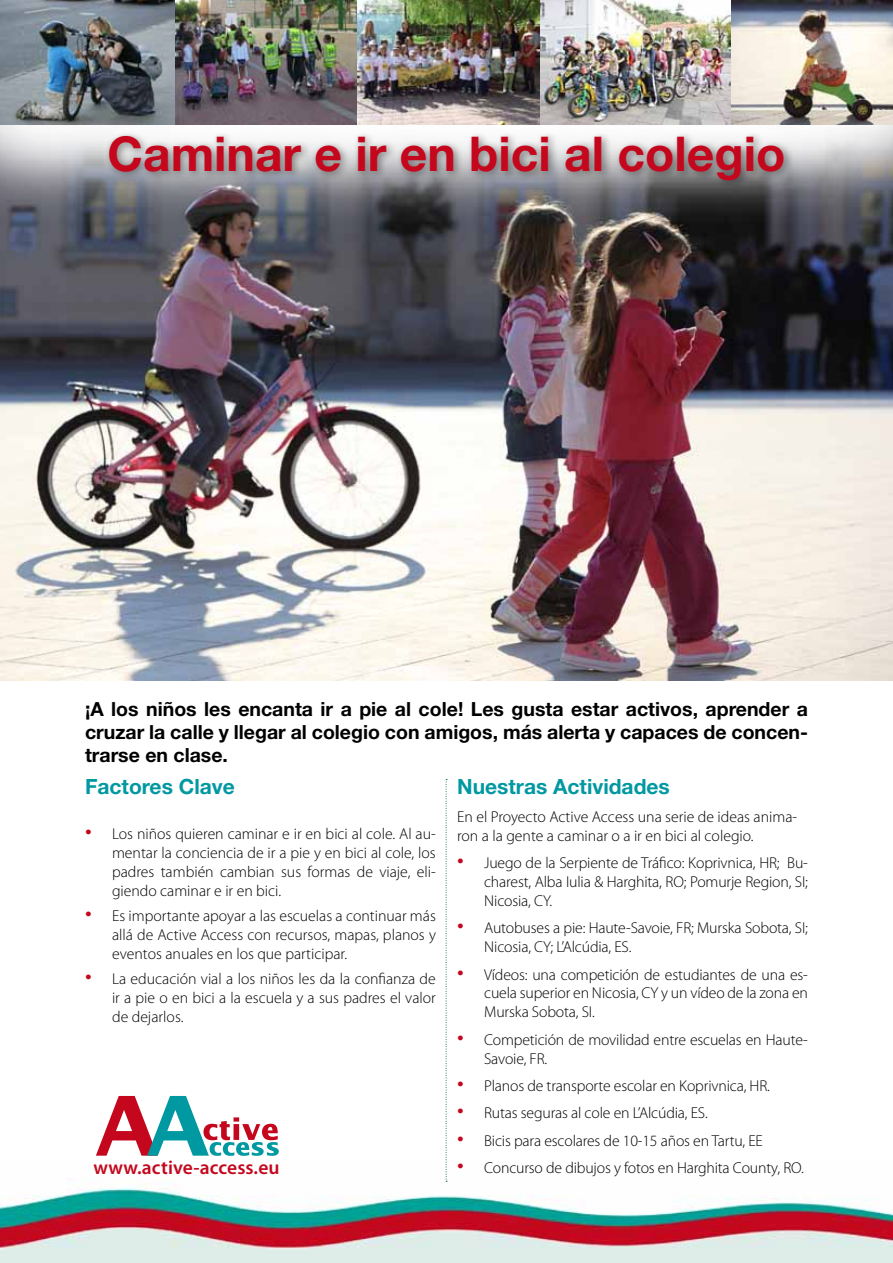
<style>
.page{position:relative;width:893px;height:1263px;background:#fff}
.page>*{position:absolute;margin:0;border:0;box-sizing:border-box;transform-origin:0 0}
.t1{font:700 48px "Helvetica Neue LT Pro";color:#c4071c}
.t2{font:700 21px "Helvetica Neue LT Pro";color:#0098a1}
.t3{font:700 19.5px/23.4px "Helvetica Neue LT Pro";color:#000;text-align:justify}
.t4{font:600 19.5px "Myriad Pro";letter-spacing:.005em;color:#c4071c}
.t5{font:300 15.75px/18.9px "Myriad Pro";letter-spacing:-.01em;color:#000;text-align:justify}
.s1{font-size:27px;color:#c4071c}
</style>
<div class="page">
<img style="left:0;top:124px;width:893px;height:556px">
<img style="left:0;top:1161px;width:893px;height:102px">
<div style="left:104px;top:131px;width:690px;height:60px;background:#000;opacity:.45"></div>
<svg style="left:446px;top:779px;width:1px;height:403px"></svg>
<svg style="left:96px;top:1096px;width:183px;height:60px"></svg>
<img style="left:0;top:0;width:893px;height:124px">
<h1 class="t1" style="left:108px;top:124px;width:679px">Caminar e ir en bici al colegio</h1>
<p class="t3" style="left:85px;top:696px;width:724px">¡A los niños les encanta ir a pie al cole! Les gusta estar activos, aprender a cruzar la calle y llegar al colegio con amigos, más alerta y capaces de concen&shy;trarse en clase.</p>
<h2 class="t2" style="left:85px;top:774px;width:151px">Factores Clave</h2>
<p class="t5" style="left:112px;top:824px;width:325px;text-indent:-27px"><span class="s1">•</span> Los niños quieren caminar e ir en bici al cole. Al au&shy;mentar la conciencia de ir a pie y en bici al cole, los padres también cambian sus formas de viaje, eli&shy;giendo caminar e ir en bici.</p>
<p class="t5" style="left:112px;top:906px;width:325px;text-indent:-27px"><span class="s1">•</span> Es importante apoyar a las escuelas a continuar más allá de Active Access con recursos, mapas, planos y eventos anuales en los que participar.</p>
<p class="t5" style="left:112px;top:970px;width:325px;text-indent:-27px"><span class="s1">•</span> La educación vial a los niños les da la confianza de ir a pie o en bici a la escuela y a sus padres el valor de dejarlos.</p>
<h2 class="t2" style="left:457px;top:774px;width:214px">Nuestras Actividades</h2>
<p class="t5" style="left:457px;top:807px;width:342px">En el Proyecto Active Access una serie de ideas anima&shy;ron a la gente a caminar o a ir en bici al colegio.</p>
<p class="t5" style="left:484px;top:853px;width:325px;text-indent:-27px"><span class="s1">•</span> Juego de la Serpiente de Tráfico: Koprivnica, HR; Bu&shy;charest, Alba Iulia &amp; Harghita, RO; Pomurje Region, SI; Nicosia, CY.</p>
<p class="t5" style="left:484px;top:919px;width:325px;text-indent:-27px"><span class="s1">•</span> Autobuses a pie: Haute-Savoie, FR; Murska Sobota, SI;<br>Nicosia, CY; L’Alcúdia, ES.</p>
<p class="t5" style="left:484px;top:965px;width:325px;text-indent:-27px"><span class="s1">•</span> Vídeos: una competición de estudiantes de una es&shy;cuela superior en Nicosia, CY y un vídeo de la zona en Murska Sobota, SI.</p>
<p class="t5" style="left:484px;top:1030px;width:325px;text-indent:-27px"><span class="s1">•</span> Competición de movilidad entre escuelas en Haute-<br>Savoie, FR.</p>
<p class="t5" style="left:457px;top:1076px;width:314px"><span class="s1">•</span> Planos de transporte escolar en Koprivnica, HR.</p>
<p class="t5" style="left:457px;top:1104px;width:252px"><span class="s1">•</span> Rutas seguras al cole en L’Alcúdia, ES.</p>
<p class="t5" style="left:457px;top:1131px;width:307px"><span class="s1">•</span> Bicis para escolares de 10-15 años en Tartu, EE</p>
<p class="t5" style="left:457px;top:1159px;width:348px"><span class="s1">•</span> Concurso de dibujos y fotos en Harghita County, RO.</p>
<p class="t4" style="left:93px;top:1156px;width:188px">www.active-access.eu</p>
</div>
